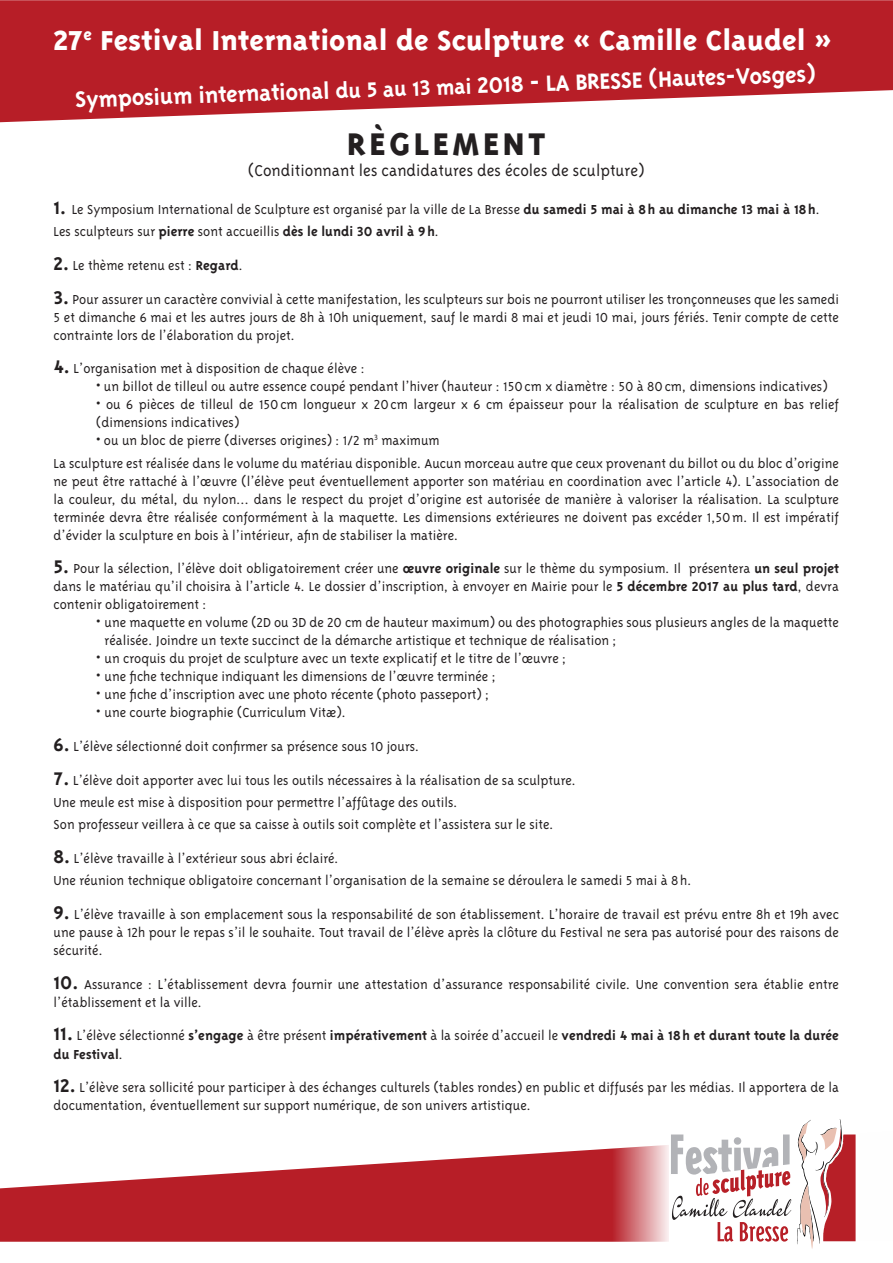
<style>
.page{position:relative;width:893px;height:1263px;background:#fff}
.page>*{position:absolute;margin:0;border:0;box-sizing:border-box;transform-origin:0 0}
.t1{font:36px "Triplex Extrabold Oldstyle";letter-spacing:.1em;color:#231f20}
.t2{font:31.5px "Triplex Extrabold Lining";color:#fff}
.t3{font:25.5px "Triplex Bold Lining";color:#fff}
.t4{font:18px "Triplex Light Lining";color:#231f20}
.t5{font:15px/18px "Triplex Light Lining";color:#231f20}
.t6{font:15px/18px "Triplex Bold Lining";color:#231f20}
.s1{font-size:24px}
.s2{font-family:"Triplex Bold Lining";font-size:21px}
.s3{font-family:"Triplex Bold Lining"}
.s4{font-size:21px}
.s5{font-family:"Triplex Light Lining"}
</style>
<div class="page">
<svg style="left:0;top:1145px;width:669px;height:97px;fill:#b71e27"></svg>
<svg style="left:0;top:0;width:893px;height:122px;background:#c03b43"></svg>
<svg style="left:797px;top:1119px;width:59px;height:130px"></svg>
<svg style="left:671px;top:1134px;width:120px;height:108px"></svg>
<h2 class="t2" style="left:53px;top:22px;width:780px">27<sup>e</sup> Festival International de Sculpture « Camille Claudel »</h2>
<h3 class="t3" style="left:75px;top:85px;width:743px;rotate:-2deg">Symposium international <span class="s1">du 5 au 13 mai</span> 2018 - LA BRESSE (Hautes-Vosges)</h3>
<h1 class="t1" style="left:347px;top:123px;width:199px">RÈGLEMENT</h1>
<p class="t4" style="left:248px;top:161px;width:398px">(Conditionnant les candidatures des écoles de sculpture)</p>
<p class="t5" style="left:54px;top:198px;width:768px;line-height:22.2px"><span class="s2">1.</span> Le Symposium International de Sculpture est organisé par la ville de La Bresse <span class="s3">du samedi 5 mai à 8h au dimanche 13 mai à 18h</span>.<br>Les sculpteurs sur <span class="s3">pierre</span> sont accueillis <span class="s3">dès le lundi 30 avril à 9 h</span>.</p>
<p class="t5" style="left:54px;top:256px;width:191px"><span class="s2">2.</span> Le thème retenu est : <span class="s3">Regard</span>.</p>
<p class="t5" style="left:54px;top:290px;width:787px;text-align:justify"><span class="s2">3.</span> Pour assurer un caractère convivial à cette manifestation, les sculpteurs sur bois ne pourront utiliser les tronçonneuses que les samedi 5 et dimanche 6 mai et les autres jours de 8h à 10h uniquement, sauf le mardi 8 mai et jeudi 10 mai, jours fériés. Tenir compte de cette contrainte lors de l’élaboration du projet.</p>
<p class="t5" style="left:54px;top:360px;width:313px"><span class="s2">4.</span> L’organisation met à disposition de chaque élève :</p>
<p class="t5" style="left:96px;top:378px;width:733px">• un billot de tilleul ou autre essence coupé pendant l’hiver (hauteur : 150cm x diamètre : 50 à 80cm, dimensions indicatives)</p>
<p class="t5" style="left:96px;top:396px;width:744px">• ou 6 pièces de tilleul de 150cm longueur x 20cm largeur x 6 cm épaisseur pour la réalisation de sculpture en bas relief (dimensions indicatives)</p>
<p class="t5" style="left:54px;top:430px;width:787px;line-height:22.2px;text-indent:43px">• ou un bloc de pierre (diverses origines) : 1/2 m<sup>3</sup> maximum<br>La sculpture est réalisée dans le volume du matériau disponible. Aucun morceau autre que ceux provenant du billot ou du bloc d’origine</p>
<p class="t5" style="left:54px;top:472px;width:787px;text-align:justify">ne peut être rattaché à l’œuvre (l’élève peut éventuellement apporter son matériau en coordination avec l’article 4). L’association de la couleur, du métal, du nylon… dans le respect du projet d’origine est autorisée de manière à valoriser la réalisation. La sculpture terminée devra être réalisée conformément à la maquette. Les dimensions extérieures ne doivent pas excéder 1,50m. Il est impératif d’évider la sculpture en bois à l’intérieur, afin de stabiliser la matière.</p>
<p class="t5" style="left:54px;top:560px;width:787px;text-align:justify"><span class="s2">5.</span> Pour la sélection, l’élève doit obligatoirement créer une <span class="s3">œuvre originale</span> sur le thème du symposium. Il présentera <span class="s3">un seul projet </span>dans le matériau qu’il choisira à l’article 4. Le dossier d’inscription, à envoyer en Mairie pour le <span class="s3">5 décembre 2017 au plus tard</span>, devra contenir obligatoirement :</p>
<p class="t5" style="left:105px;top:614px;width:736px;text-indent:-9px">• une maquette en volume (2D ou 3D de 20 cm de hauteur maximum) ou des photographies sous plusieurs angles de la maquette réalisée. Joindre un texte succinct de la démarche artistique et technique de réalisation ;</p>
<p class="t5" style="left:96px;top:650px;width:472px">• un croquis du projet de sculpture avec un texte explicatif et le titre de l’œuvre ;</p>
<p class="t5" style="left:96px;top:668px;width:401px">• une fiche technique indiquant les dimensions de l’œuvre terminée ;</p>
<p class="t5" style="left:96px;top:686px;width:395px">• une fiche d’inscription avec une photo récente (photo passeport) ;</p>
<p class="t5" style="left:96px;top:704px;width:251px">• une courte biographie (Curriculum Vitæ).</p>
<p class="t5" style="left:54px;top:737px;width:367px"><span class="s2">6.</span> L’élève sélectionné doit confirmer sa présence sous 10 jours.</p>
<p class="t5" style="left:54px;top:769px;width:524px;line-height:22.2px"><span class="s2">7.</span> L’élève doit apporter avec lui tous les outils nécessaires à la réalisation de sa sculpture.<br>Une meule est mise à disposition pour permettre l’affûtage des outils.<br>Son professeur veillera à ce que sa caisse à outils soit complète et l’assistera sur le site.</p>
<p class="t5" style="left:54px;top:847px;width:639px;line-height:22.2px"><span class="s2">8.</span> L’élève travaille à l’extérieur sous abri éclairé.<br>Une réunion technique obligatoire concernant l’organisation de la semaine se déroulera le samedi 5 mai à 8 h.</p>
<p class="t5" style="left:54px;top:905px;width:787px;text-align:justify"><span class="s2">9.</span> L’élève travaille à son emplacement sous la responsabilité de son établissement. L’horaire de travail est prévu entre 8h et 19h avec une pause à 12h pour le repas s’il le souhaite. Tout travail de l’élève après la clôture du Festival ne sera pas autorisé pour des raisons de sécurité.</p>
<p class="t5" style="left:54px;top:975px;width:787px"><span class="s2">10.</span> Assurance : L’établissement devra fournir une attestation d’assurance responsabilité civile. Une convention sera établie entre l’établissement et la ville.</p>
<p class="t6" style="left:54px;top:1027px;width:787px"><span class="s4">11.</span> <span class="s5">L’élève sélectionné</span> s’engage <span class="s5">à être présent</span> impérativement <span class="s5">à la soirée d’accueil le</span> vendredi 4 mai à 18 h et durant toute la durée du Festival<span class="s5">.</span></p>
<p class="t5" style="left:54px;top:1078px;width:787px"><span class="s2">12.</span> L’élève sera sollicité pour participer à des échanges culturels (tables rondes) en public et diffusés par les médias. Il apportera de la documentation, éventuellement sur support numérique, de son univers artistique.</p>
</div>
